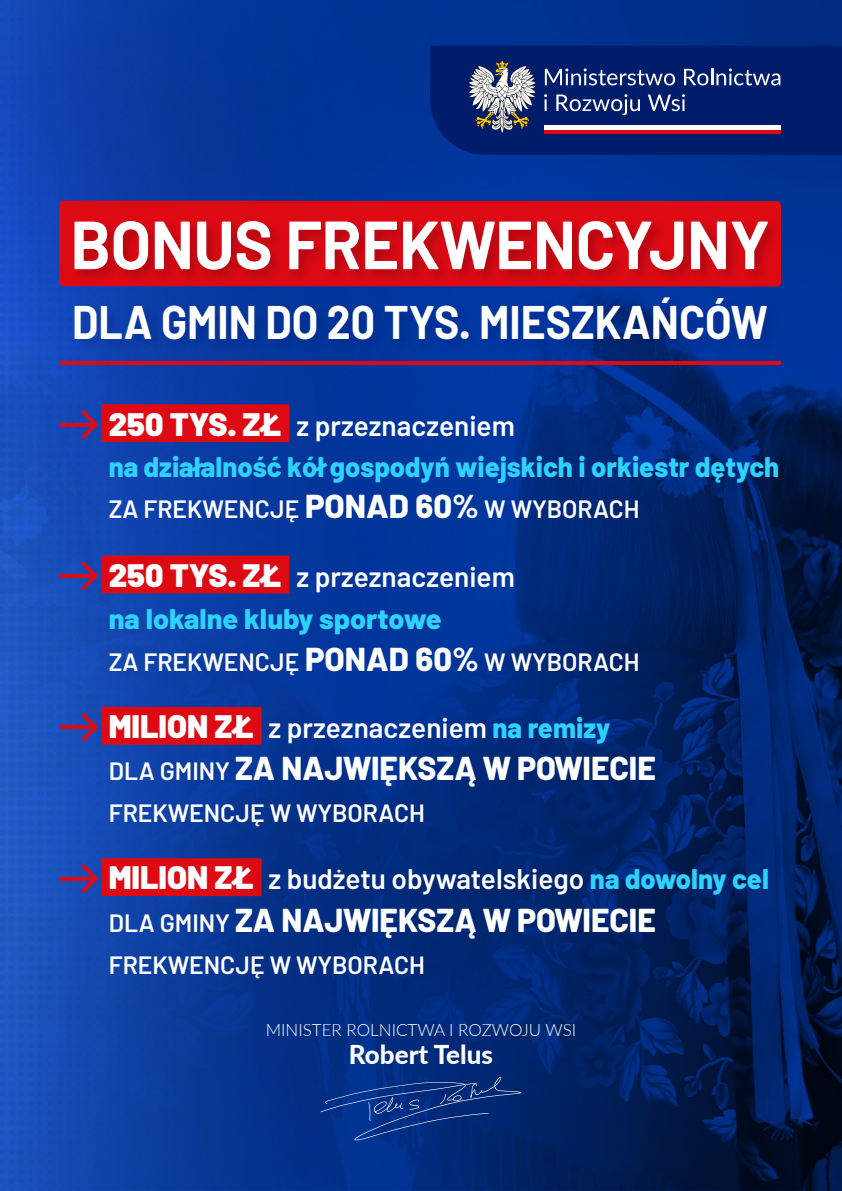
<style>
.page{position:relative;width:842px;height:1191px;background:#fff}
.page>*{position:absolute;margin:0;border:0;box-sizing:border-box;transform-origin:0 0}
.t1{font:700 68px "Barlow";letter-spacing:-.005em;color:#fff;scale:.96 1}
.t2{font:700 46px "Barlow";color:#fff;scale:.93 1}
.t3{font:800 33px "Barlow";color:#fff}
.t4{font:800 28.2px/41px "Barlow";color:#2ed2ff}
.t5{font:600 28.2px "Barlow";color:#fff}
.t6{font:800 26px "Lato";color:#fff}
.t7{font:600 25px "Barlow";color:#fff}
.t8{font:300 17px "Lato";color:#fff}
.s1{font-weight:900;font-size:32.4px;color:#fff}
.s2{font-weight:600;color:#fff}
.s3{font-weight:800;font-size:33px}
.s4{font-weight:900;font-size:32.4px}
.s5{font-weight:800;color:#2ed2ff}
.s6{font-weight:600;font-size:25px}
</style>
<div class="page">
<img style="left:0;top:0;width:842px;height:1191px">
<div style="left:59px;top:201px;width:722px;height:85px;background:#dd0a14"></div>
<img style="left:64px;top:204px;width:724px;height:101px">
<img style="left:65px;top:291px;width:721px;height:77px">
<hr style="left:60px;top:361px;width:720px;height:3px;background:#dd0a14">
<hr style="left:60px;top:423px;width:36px;height:3px;background:#dd0a14">
<svg style="left:81px;top:404px;width:209px;height:38px"></svg>
<div style="left:430px;top:46px;width:412px;height:109px;background:#001d6c"></div>
<hr style="left:545px;top:130px;width:236px;height:4px;background:#e30613">
<hr style="left:545px;top:126px;width:236px;height:4px;background:#fff">
<svg style="left:545px;top:68px;width:130px;height:17px"></svg>
<svg style="left:684px;top:68px;width:96px;height:17px"></svg>
<svg style="left:468px;top:60px;width:68px;height:74px"></svg>
<svg style="left:544px;top:94px;width:3px;height:17px"></svg>
<svg style="left:556px;top:94px;width:84px;height:21px"></svg>
<svg style="left:648px;top:94px;width:37px;height:17px"></svg>
<hr style="left:60px;top:574px;width:36px;height:4px;background:#dd0a14">
<svg style="left:81px;top:555px;width:209px;height:38px"></svg>
<hr style="left:60px;top:725px;width:36px;height:4px;background:#dd0a14">
<svg style="left:81px;top:707px;width:181px;height:38px"></svg>
<svg style="left:60px;top:876px;width:21px;height:4px"></svg>
<svg style="left:81px;top:858px;width:181px;height:38px"></svg>
<svg style="left:321px;top:1076px;width:200px;height:64px"></svg>
<h1 class="t1" style="left:71px;top:202px;width:730px">BONUS FREKWENCYJNY</h1>
<h2 class="t2" style="left:72px;top:293px;width:750px">DLA GMIN DO 20 TYS. MIESZKAŃCÓW</h2>
<p class="t4" style="left:109px;top:405px;width:672px"><span class="s1">250 TYS. ZŁ</span> <span class="s2">z przeznaczeniem<br></span>na działalność kół gospodyń wiejskich i orkiestr dętych</p>
<p class="t7" style="left:109px;top:493px;width:532px">ZA FREKWENCJĘ <span class="s3">PONAD 60%</span> W WYBORACH</p>
<p class="t4" style="left:109px;top:555px;width:408px;line-height:42px"><span class="s1">250 TYS. ZŁ</span> <span class="s2">z przeznaczeniem </span>na lokalne kluby sportowe</p>
<p class="t7" style="left:109px;top:646px;width:532px">ZA FREKWENCJĘ <span class="s3">PONAD 60%</span> W WYBORACH</p>
<p class="t5" style="left:109px;top:710px;width:503px"><span class="s4">MILION ZŁ</span> z przeznaczeniem <span class="s5">na remizy</span></p>
<p class="t3" style="left:109px;top:748px;width:549px"><span class="s6">DLA GMINY</span> ZA NAJWIĘKSZĄ W POWIECIE</p>
<p class="t7" style="left:109px;top:797px;width:318px">FREKWENCJĘ W WYBORACH</p>
<p class="t5" style="left:109px;top:861px;width:662px"><span class="s4">MILION ZŁ</span> z budżetu obywatelskiego <span class="s5">na dowolny cel</span></p>
<p class="t3" style="left:109px;top:899px;width:549px"><span class="s6">DLA GMINY</span> ZA NAJWIĘKSZĄ W POWIECIE</p>
<p class="t7" style="left:109px;top:949px;width:318px">FREKWENCJĘ W WYBORACH</p>
<p class="t8" style="left:266px;top:1018px;width:312px">MINISTER ROLNICTWA I ROZWOJU WSI</p>
<p class="t6" style="left:349px;top:1035px;width:146px">Robert Telus</p>
</div>
